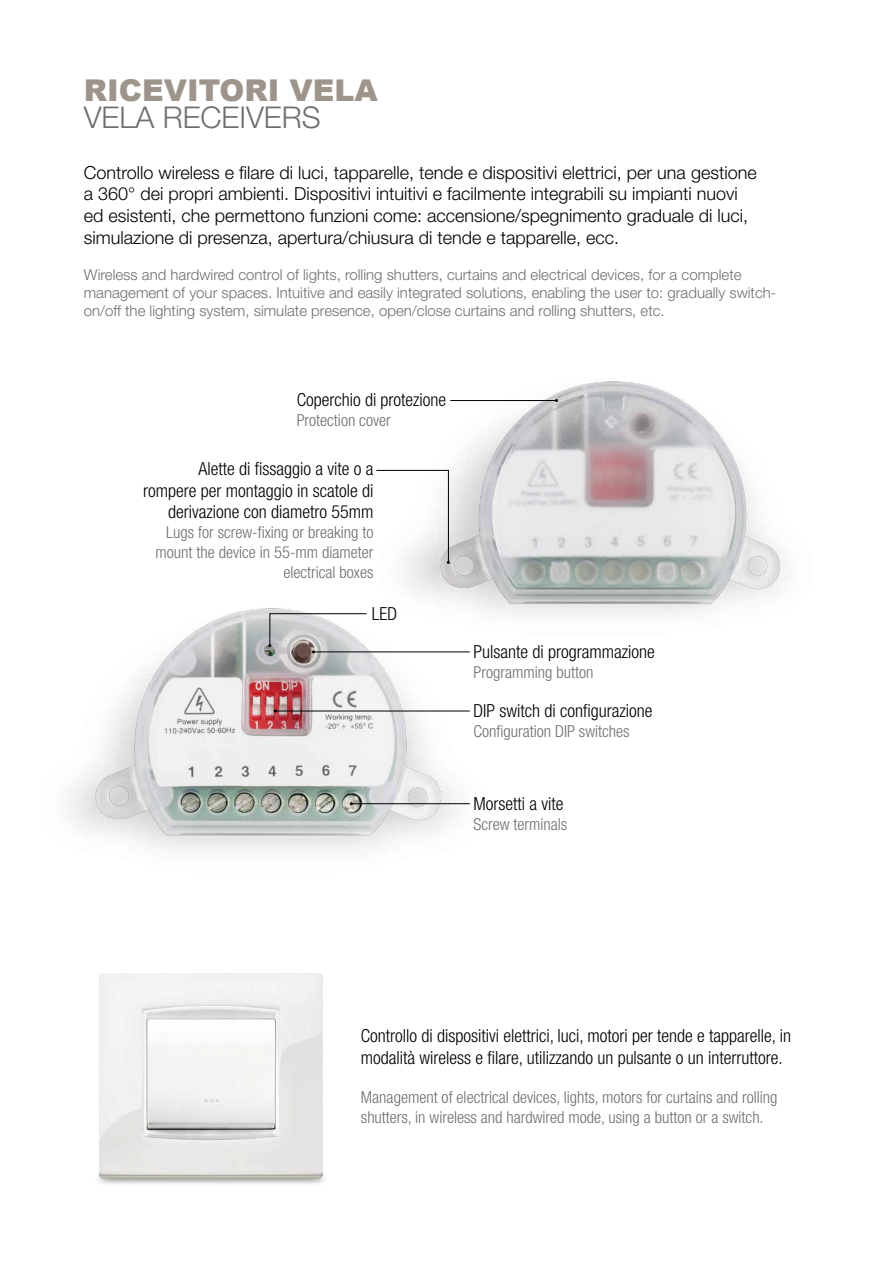
<style>
.page{position:relative;width:893px;height:1263px;background:#fff}
.page>*{position:absolute;margin:0;border:0;box-sizing:border-box;transform-origin:0 0}
.t1{font:900 30px "Arial";color:#9d958c}
.t2{font:300 30px "Helvetica Neue LT Pro";color:#706f6f}
.t3{font:300 18px/21.6px "Helvetica Neue LT Pro";color:#000}
.t4{font:300 condensed 18px/21.6px "Helvetica Neue LT Pro";color:#000;text-align:right}
.t5{font:300 condensed 16.5px/19.8px "Helvetica Neue LT Pro";color:#706f6f;text-align:right}
.t6{font:300 15px/18px "Helvetica Neue LT Pro";color:#706f6f}
</style>
<div class="page">
<img style="left:376px;top:381px;width:409px;height:235px">
<hr style="left:450px;top:400px;width:106px;height:1px;background:#000">
<svg style="left:376px;top:470px;width:74px;height:40px"></svg>
<img style="left:68px;top:510px;width:533px;height:340px">
<hr style="left:313px;top:651px;width:157px;height:1px;background:#000">
<svg style="left:268px;top:613px;width:99px;height:40px"></svg>
<hr style="left:275px;top:711px;width:195px;height:1px;background:#000">
<hr style="left:351px;top:803px;width:119px;height:1px;background:#000">
<img style="left:98px;top:973px;width:226px;height:211px">
<h1 class="t1" style="left:84px;top:69px;width:296px">RICEVITORI VELA</h1>
<h1 class="t2" style="left:84px;top:99px;width:238px">VELA RECEIVERS</h1>
<p class="t3" style="left:84px;top:161px;width:674px">Controllo wireless e filare di luci, tapparelle, tende e dispositivi elettrici, per una gestione a 360° dei propri ambienti. Dispositivi intuitivi e facilmente integrabili su impianti nuovi ed esistenti, che permettono funzioni come: accensione/spegnimento graduale di luci, simulazione di presenza, apertura/chiusura di tende e tapparelle, ecc.</p>
<p class="t6" style="left:84px;top:265px;width:694px">Wireless and hardwired control of lights, rolling shutters, curtains and electrical devices, for a complete management of your spaces. Intuitive and easily integrated solutions, enabling the user to: gradually switch&shy;on/off the lighting system, simulate presence, open/close curtains and rolling shutters, etc.</p>
<p class="t4" style="left:297px;top:389px;width:151px">Coperchio di protezione</p>
<p class="t5" style="left:297px;top:410px;width:96px">Protection cover</p>
<p class="t4" style="left:143px;top:458px;width:232px">Alette di fissaggio a vite o a rompere per montaggio in scatole di derivazione con diametro 55mm</p>
<p class="t5" style="left:155px;top:522px;width:220px">Lugs for screw-fixing or breaking to mount the device in 55-mm diameter electrical boxes</p>
<p class="t4" style="left:372px;top:603px;width:27px">LED</p>
<p class="t4" style="left:474px;top:641px;width:183px">Pulsante di programmazione</p>
<p class="t5" style="left:474px;top:662px;width:121px">Programming button</p>
<p class="t4" style="left:474px;top:700px;width:180px">DIP switch di configurazione</p>
<p class="t5" style="left:474px;top:721px;width:158px">Configuration DIP switches</p>
<p class="t4" style="left:474px;top:792px;width:91px">Morsetti a vite</p>
<p class="t5" style="left:474px;top:814px;width:95px">Screw terminals</p>
<p class="t4" style="left:361px;top:1025px;width:432px;text-align:left">Controllo di dispositivi elettrici, luci, motori per tende e tapparelle, in modalità wireless e filare, utilizzando un pulsante o un interruttore.</p>
<p class="t5" style="left:361px;top:1087px;width:418px;text-align:left">Management of electrical devices, lights, motors for curtains and rolling shutters, in wireless and hardwired mode, using a button or a switch.</p>
</div>
